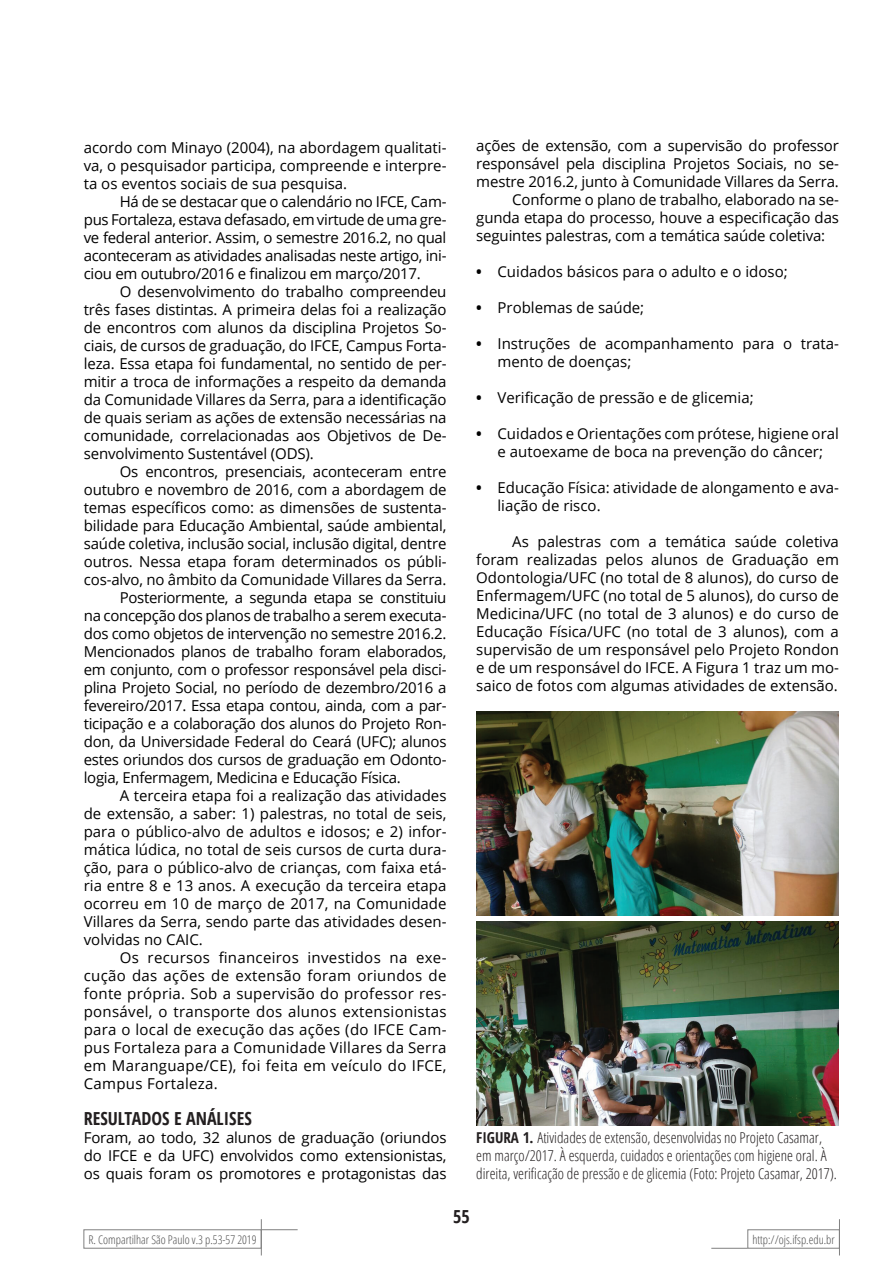
<style>
.page{position:relative;width:893px;height:1263px;background:#fff}
.page>*{position:absolute;margin:0;border:0;box-sizing:border-box;transform-origin:0 0}
._002_TituloP02{font:700 condensed 18px "Open Sans";color:#231f20}
._004_TextoGeral{font:15px/18px "Open Sans";letter-spacing:-.01em;color:#000;text-align:justify}
._004_TextoGeral1{font:15px/18px "Open Sans";letter-spacing:-.01em;color:#000;text-align:justify}
._005_TextoItem{font:15px/18px "Open Sans";color:#000}
._007_Legenda{font:300 condensed 15px/18px "Open Sans";color:#231f20}
._004_TextoGeral-2{font:300 condensed 12px "Open Sans";color:#4d4d4d}
.s1{font-weight:700}
</style>
<div class="page">
<img style="left:476px;top:712px;width:363px;height:204px">
<img style="left:476px;top:922px;width:363px;height:204px">
<div style="left:747px;top:1229px;width:93px;height:19px;border:1px solid #808080"></div>
<div style="left:83px;top:1229px;width:179px;height:19px;border:1px solid #808080"></div>
<hr style="left:839px;top:1219px;width:1px;height:36px;background:#808080">
<hr style="left:261px;top:1219px;width:1px;height:36px;background:#808080">
<hr style="left:711px;top:1248px;width:37px;height:1px;background:#808080">
<hr style="left:261px;top:1229px;width:37px;height:1px;background:#808080">
<p class="_004_TextoGeral1" style="left:84px;top:138px;width:364px">acordo com Minayo (2004), na abordagem qualitati&shy;va, o pesquisador participa, compreende e interpre&shy;ta os eventos sociais de sua pesquisa.</p>
<p class="_004_TextoGeral" style="left:84px;top:192px;width:364px;text-indent:36px">Há de se destacar que o calendário no IFCE, Cam&shy;pus Fortaleza, estava defasado, em virtude de uma gre&shy;ve federal anterior. Assim, o semestre 2016.2, no qual aconteceram as atividades analisadas neste artigo, ini&shy;ciou em outubro/2016 e finalizou em março/2017.</p>
<p class="_004_TextoGeral" style="left:84px;top:282px;width:364px;text-indent:36px">O desenvolvimento do trabalho compreendeu três fases distintas. A primeira delas foi a realização de encontros com alunos da disciplina Projetos So&shy;ciais, de cursos de graduação, do IFCE, Campus Forta&shy;leza. Essa etapa foi fundamental, no sentido de per&shy;mitir a troca de informações a respeito da demanda da Comunidade Villares da Serra, para a identificação de quais seriam as ações de extensão necessárias na comunidade, correlacionadas aos Objetivos de De&shy;senvolvimento Sustentável (ODS).</p>
<p class="_004_TextoGeral" style="left:84px;top:462px;width:364px;text-indent:36px">Os encontros, presenciais, aconteceram entre outubro e novembro de 2016, com a abordagem de temas específicos como: as dimensões de sustenta&shy;bilidade para Educação Ambiental, saúde ambiental, saúde coletiva, inclusão social, inclusão digital, dentre outros. Nessa etapa foram determinados os públi&shy;cos-alvo, no âmbito da Comunidade Villares da Serra.</p>
<p class="_004_TextoGeral" style="left:84px;top:588px;width:364px;text-indent:36px">Posteriormente, a segunda etapa se constituiu na concepção dos planos de trabalho a serem executa&shy;dos como objetos de intervenção no semestre 2016.2.<br>Mencionados planos de trabalho foram elaborados, em conjunto, com o professor responsável pela disci&shy;plina Projeto Social, no período de dezembro/2016 a fevereiro/2017. Essa etapa contou, ainda, com a par&shy;ticipação e a colaboração dos alunos do Projeto Ron&shy;don, da Universidade Federal do Ceará (UFC); alunos estes oriundos dos cursos de graduação em Odonto&shy;logia, Enfermagem, Medicina e Educação Física.</p>
<p class="_004_TextoGeral" style="left:84px;top:786px;width:364px;text-indent:36px">A terceira etapa foi a realização das atividades de extensão, a saber: 1) palestras, no total de seis, para o público-alvo de adultos e idosos; e 2) infor&shy;mática lúdica, no total de seis cursos de curta dura&shy;ção, para o público-alvo de crianças, com faixa etá&shy;ria entre 8 e 13 anos. A execução da terceira etapa ocorreu em 10 de março de 2017, na Comunidade Villares da Serra, sendo parte das atividades desen&shy;volvidas no CAIC.</p>
<p class="_004_TextoGeral" style="left:84px;top:948px;width:364px;text-indent:36px">Os recursos financeiros investidos na exe&shy;cução das ações de extensão foram oriundos de fonte própria. Sob a supervisão do professor res&shy;ponsável, o transporte dos alunos extensionistas para o local de execução das ações (do IFCE Cam&shy;pus Fortaleza para a Comunidade Villares da Serra em Maranguape/CE), foi feita em veículo do IFCE, Campus Fortaleza.</p>
<p class="_002_TituloP02" style="left:84px;top:1106px;width:170px">RESULTADOS E ANÁLISES</p>
<p class="_004_TextoGeral1" style="left:84px;top:1128px;width:364px">Foram, ao todo, 32 alunos de graduação (oriundos do IFCE e da UFC) envolvidos como extensionistas, os quais foram os promotores e protagonistas das</p>
<p class="_004_TextoGeral1" style="left:476px;top:136px;width:364px">ações de extensão, com a supervisão do professor responsável pela disciplina Projetos Sociais, no se&shy;mestre 2016.2, junto à Comunidade Villares da Serra.</p>
<p class="_004_TextoGeral" style="left:476px;top:190px;width:364px;text-indent:36px">Conforme o plano de trabalho, elaborado na se&shy;gunda etapa do processo, houve a especificação das seguintes palestras, com a temática saúde coletiva:</p>
<p class="_005_TextoItem" style="left:476px;top:262px;width:313px"><span class="s1">•</span> Cuidados básicos para o adulto e o idoso;</p>
<p class="_005_TextoItem" style="left:476px;top:298px;width:170px"><span class="s1">•</span> Problemas de saúde;</p>
<p class="_005_TextoItem" style="left:497px;top:334px;width:343px;text-indent:-21px"><span class="s1">•</span> Instruções de acompanhamento para o trata&shy;mento de doenças;</p>
<p class="_005_TextoItem" style="left:476px;top:388px;width:279px"><span class="s1">•</span> Verificação de pressão e de glicemia;</p>
<p class="_005_TextoItem" style="left:476px;top:424px;width:364px;text-align:center"><span class="s1">•</span> Cuidados e Orientações com prótese, higiene oral e autoexame de boca na prevenção do câncer;</p>
<p class="_005_TextoItem" style="left:497px;top:478px;width:343px;text-indent:-21px"><span class="s1">•</span> Educação Física: atividade de alongamento e ava&shy;liação de risco.</p>
<p class="_004_TextoGeral" style="left:476px;top:532px;width:364px;text-indent:36px">As palestras com a temática saúde coletiva foram realizadas pelos alunos de Graduação em Odontologia/UFC (no total de 8 alunos), do curso de Enfermagem/UFC (no total de 5 alunos), do curso de Medicina/UFC (no total de 3 alunos) e do curso de Educação Física/UFC (no total de 3 alunos), com a supervisão de um responsável pelo Projeto Rondon e de um responsável do IFCE. A Figura 1 traz um mo&shy;saico de fotos com algumas atividades de extensão.</p>
<p class="_007_Legenda" style="left:476px;top:1128px;width:362px"><span class="s1">FIGURA 1.</span> Atividades de extensão, desenvolvidas no Projeto Casamar, em março/2017. À esquerda, cuidados e orientações com higiene oral. À direita, verificação de pressão e de glicemia (Foto: Projeto Casamar, 2017).</p>
<p class="_002_TituloP02" style="left:453px;top:1204px;width:18px">55</p>
<p class="_004_TextoGeral-2" style="left:88px;top:1231px;width:170px">R. Compartilhar São Paulo v.3 p.53-57 2019</p>
<p class="_004_TextoGeral-2" style="left:752px;top:1231px;width:84px">http://ojs.ifsp.edu.br</p>
</div>
